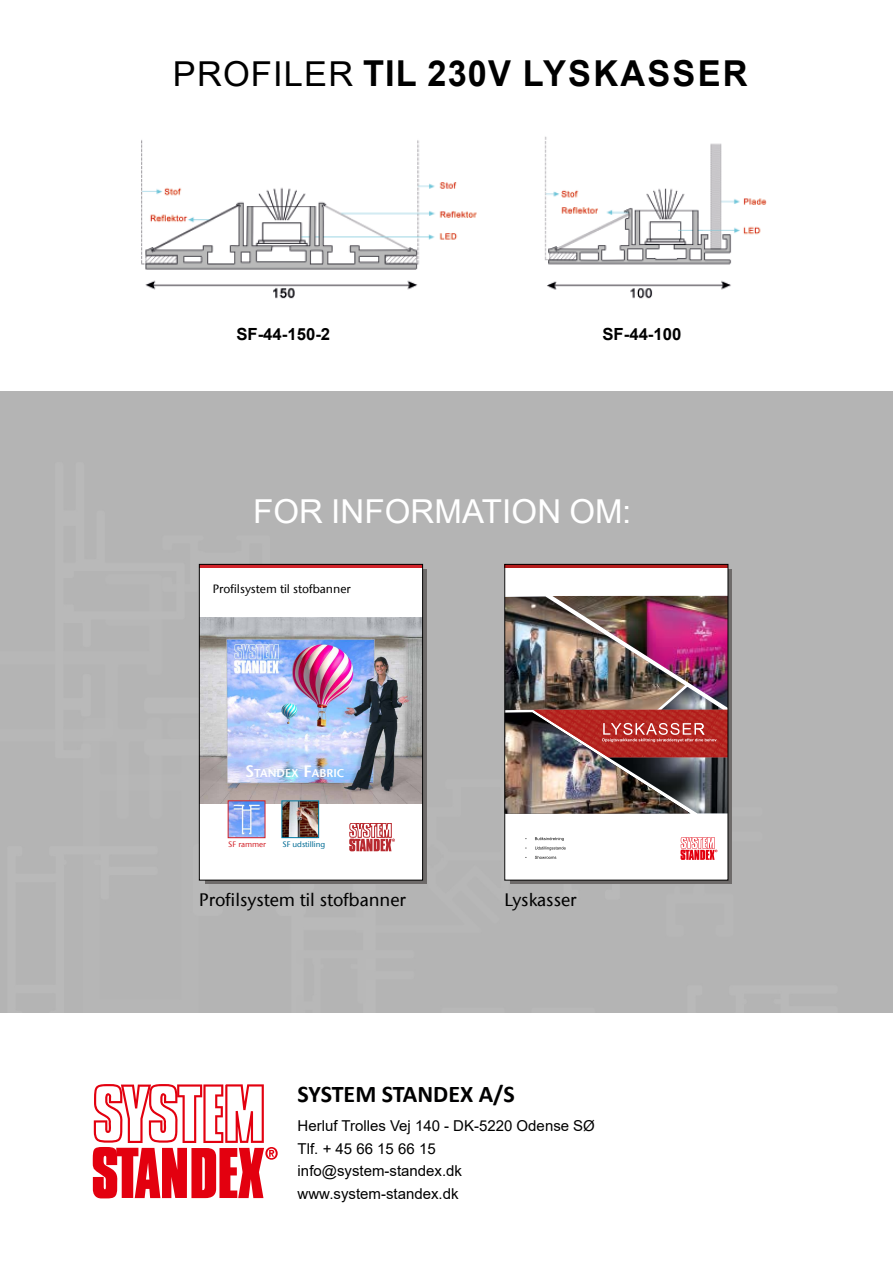
<style>
.page{position:relative;width:893px;height:1263px;background:#fff}
.page>*{position:absolute;margin:0;border:0;box-sizing:border-box;transform-origin:0 0}
.t1{font:700 35.7px "Arial";letter-spacing:.065em;color:#000;scale:.96 1}
.t2{font:33px "Arial";letter-spacing:.005em;color:#fff}
.t3{font:700 24px "Calibri";color:#000001}
.t4{font:500 18px "Stone Sans ITC";color:#000}
.t5{font:700 16.8px "Arial";color:#000}
.t6{font:15px/22.5px "Arial";color:#000}
.t7{font:500 12px "Stone Sans ITC";color:#000}
.t8{font:600 11.25px "Stone Sans LT";color:#fff}
.t9{font:500 7.8px "Stone Sans ITC";color:#006b94}
.t10{font:500 7.8px "Stone Sans ITC";color:#d2232a}
.s1{font-weight:400;font-size:34.35px}
.s2{font-size:16.5px}
</style>
<div class="page">
<svg style="left:93px;top:1084px;width:185px;height:114px"></svg>
<div style="left:0;top:391px;width:893px;height:621px;background:#b4b4b4"></div>
<div style="left:511px;top:569px;width:221px;height:315px;background:linear-gradient(to right,#6e6b6a,#6e6b6a)"></div>
<div style="left:505px;top:564px;width:223px;height:316px;background:#fff"></div>
<svg style="left:680px;top:837px;width:37px;height:23px"></svg>
<svg style="left:525px;top:837px;width:41px;height:13px"></svg>
<svg style="left:525px;top:856px;width:31px;height:3px"></svg>
<hr style="left:505px;top:564px;width:223px;height:4px;background:#b51d1c">
<img style="left:507px;top:596px;width:219px;height:218px">
<div style="left:505px;top:564px;width:223px;height:316px;border:1px solid #000"></div>
<div style="left:205px;top:569px;width:222px;height:315px;background:#6e6b6a"></div>
<div style="left:199px;top:564px;width:224px;height:316px;background:#fff"></div>
<svg style="left:349px;top:823px;width:46px;height:28px"></svg>
<hr style="left:199px;top:564px;width:224px;height:3px;background:#d2232a">
<img style="left:201px;top:617px;width:220px;height:186px">
<svg style="left:227px;top:800px;width:39px;height:38px"></svg>
<svg style="left:281px;top:800px;width:38px;height:38px"></svg>
<div style="left:199px;top:564px;width:224px;height:316px;border:1px solid #000"></div>
<img style="left:141px;top:136px;width:626px;height:163px">
<h1 class="t1" style="left:173px;top:48px;width:600px"><span class="s1">PROFILER</span> TIL 230V LYSKASSER</h1>
<p class="t5" style="left:236px;top:322px;width:95px">SF-44-150-2</p>
<p class="t5" style="left:602px;top:322px;width:81px">SF-44-100</p>
<h2 class="t2" style="left:253px;top:488px;width:380px">FOR INFORMATION OM:</h2>
<p class="t7" style="left:213px;top:581px;width:139px">Profilsystem til stofbanner</p>
<p class="t8" style="left:245px;top:766px;width:101px"><span class="s2">S</span>TANDEX <span class="s2">F</span>ABRIC</p>
<p class="t10" style="left:228px;top:839px;width:39px">SF rammer</p>
<p class="t9" style="left:282px;top:840px;width:44px">SF udstilling</p>
<p class="t4" style="left:199px;top:889px;width:208px">Profilsystem til stofbanner</p>
<p class="t4" style="left:505px;top:889px;width:74px">Lyskasser</p>
<h3 class="t3" style="left:298px;top:1077px;width:219px">SYSTEM STANDEX A/S</h3>
<p class="t6" style="left:298px;top:1114px;width:299px">Herluf Trolles Vej 140 - DK-5220 Odense SØ<br>Tlf. + 45 66 15 66 15 info@system-standex.dk www.system-standex.dk</p>
</div>
